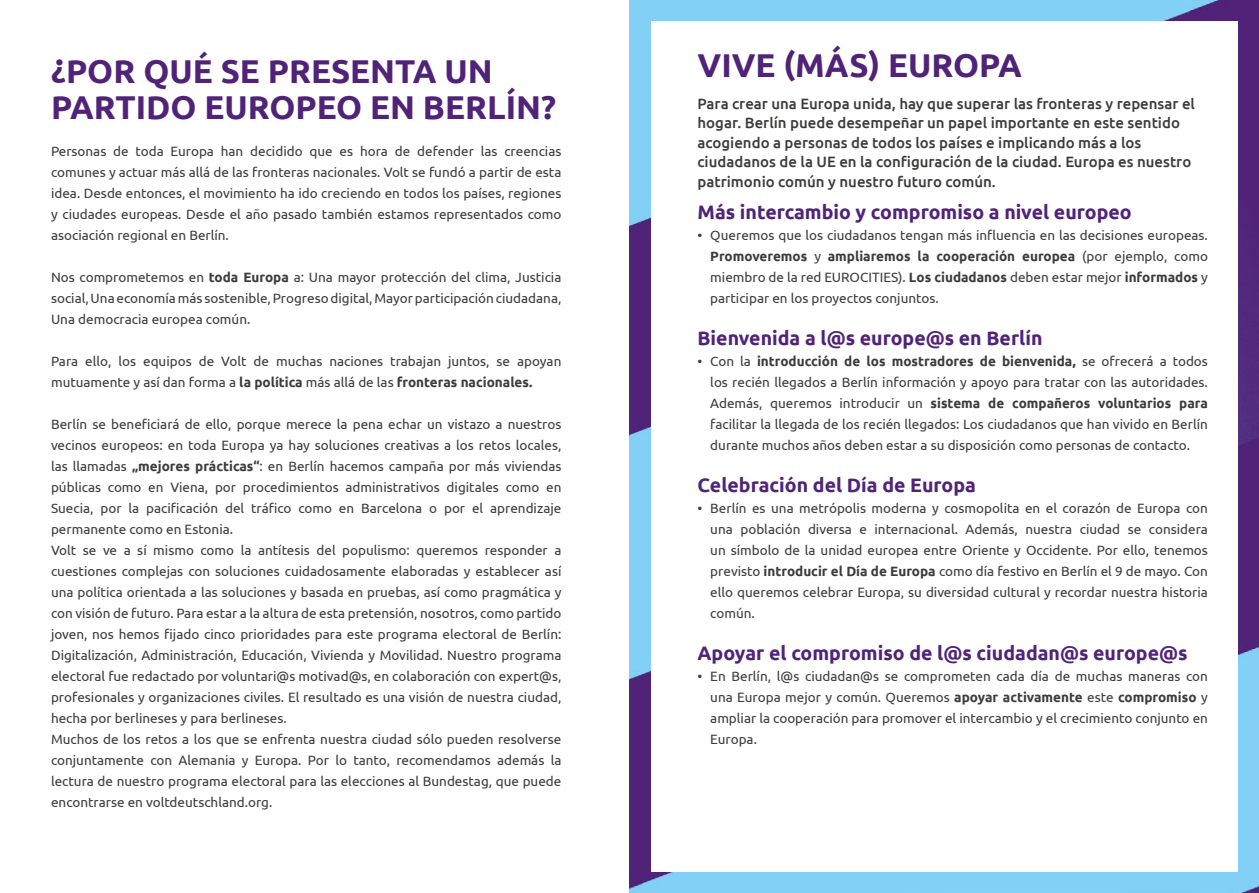
<style>
.page{position:relative;width:1259px;height:893px;background:#fff}
.page>*{position:absolute;margin:0;border:0;box-sizing:border-box;transform-origin:0 0}
.t1{font:700 33px/36px "Ubuntu";color:#502379}
.t2{font:700 19.5px "Ubuntu";color:#502379}
.t3{font:500 15px/19.5px "Ubuntu";color:#3c3c3b}
.t4{font:13.5px/21px "Ubuntu";color:#3c3c3b;text-align:justify}
.s1{font-weight:700}
</style>
<div class="page">
<img style="left:629px;top:0;width:630px;height:893px">
<div style="left:651px;top:21px;width:586px;height:851px;background:#fff"></div>
<h1 class="t1" style="left:51px;top:53px;width:506px">¿POR QUÉ SE PRESENTA UN<br>PARTIDO EUROPEO EN BERLÍN?</h1>
<p class="t4" style="left:51px;top:140px;width:512px">Personas de toda Europa han decidido que es hora de defender las creencias comunes y actuar más allá de las fronteras nacionales. Volt se fundó a partir de esta idea. Desde entonces, el movimiento ha ido creciendo en todos los países, regiones y ciudades europeas. Desde el año pasado también estamos representados como asociación regional en Berlín.</p>
<p class="t4" style="left:51px;top:266px;width:512px">Nos comprometemos en <span class="s1">toda Europa</span> a: Una mayor protección del clima, Justicia social, Una economía más sostenible, Progreso digital, Mayor participación ciudadana, Una democracia europea común.</p>
<p class="t4" style="left:51px;top:350px;width:512px">Para ello, los equipos de Volt de muchas naciones trabajan juntos, se apoyan mutuamente y así dan forma a <span class="s1">la política</span> más allá de las <span class="s1">fronteras nacionales.</span></p>
<p class="t4" style="left:51px;top:413px;width:512px;text-align:left">Berlín se beneficiará de ello, porque merece la pena echar un vistazo a nuestros vecinos europeos: en toda Europa ya hay soluciones creativas a los retos locales, las llamadas <span class="s1">„mejores prácticas“</span>: en Berlín hacemos campaña por más viviendas públicas como en Viena, por procedimientos administrativos digitales como en Suecia, por la pacificación del tráfico como en Barcelona o por el aprendizaje permanente como en Estonia.<br>Volt se ve a sí mismo como la antítesis del populismo: queremos responder a cuestiones complejas con soluciones cuidadosamente elaboradas y establecer así una política orientada a las soluciones y basada en pruebas, así como pragmática y con visión de futuro. Para estar a la altura de esta pretensión, nosotros, como partido joven, nos hemos fijado cinco prioridades para este programa electoral de Berlín:<br>Digitalización, Administración, Educación, Vivienda y Movilidad. Nuestro programa electoral fue redactado por voluntari@s motivad@s, en colaboración con expert@s, profesionales y organizaciones civiles. El resultado es una visión de nuestra ciudad, hecha por berlineses y para berlineses.<br>Muchos de los retos a los que se enfrenta nuestra ciudad sólo pueden resolverse conjuntamente con Alemania y Europa. Por lo tanto, recomendamos además la lectura de nuestro programa electoral para las elecciones al Bundestag, que puede encontrarse en voltdeutschland.org.</p>
<h1 class="t1" style="left:697px;top:46px;width:326px">VIVE (MÁS) EUROPA</h1>
<p class="t3" style="left:697px;top:93px;width:499px">Para crear una Europa unida, hay que superar las fronteras y repensar el hogar. Berlín puede desempeñar un papel importante en este sentido acogiendo a personas de todos los países e implicando más a los ciudadanos de la UE en la configuración de la ciudad. Europa es nuestro patrimonio común y nuestro futuro común.</p>
<h2 class="t2" style="left:697px;top:200px;width:436px">Más intercambio y compromiso a nivel europeo</h2>
<p class="t4" style="left:710px;top:224px;width:499px;text-indent:-13px">• Queremos que los ciudadanos tengan más influencia en las decisiones europeas.<br><span class="s1">Promoveremos</span> y <span class="s1">ampliaremos la cooperación europea</span> (por ejemplo, como miembro de la red EUROCITIES). <span class="s1">Los ciudadanos</span> deben estar mejor <span class="s1">informados</span> y participar en los proyectos conjuntos.</p>
<h2 class="t2" style="left:697px;top:326px;width:346px">Bienvenida a l@s europe@s en Berlín</h2>
<p class="t4" style="left:710px;top:350px;width:499px;text-indent:-13px">• Con la <span class="s1">introducción de los mostradores de bienvenida,</span> se ofrecerá a todos los recién llegados a Berlín información y apoyo para tratar con las autoridades.<br>Además, queremos introducir un <span class="s1">sistema de compañeros voluntarios para </span>facilitar la llegada de los recién llegados: Los ciudadanos que han vivido en Berlín durante muchos años deben estar a su disposición como personas de contacto.</p>
<h2 class="t2" style="left:697px;top:473px;width:280px">Celebración del Día de Europa</h2>
<p class="t4" style="left:710px;top:497px;width:499px;text-indent:-13px">• Berlín es una metrópolis moderna y cosmopolita en el corazón de Europa con una población diversa e internacional. Además, nuestra ciudad se considera un símbolo de la unidad europea entre Oriente y Occidente. Por ello, tenemos previsto <span class="s1">introducir el Día de Europa</span> como día festivo en Berlín el 9 de mayo. Con ello queremos celebrar Europa, su diversidad cultural y recordar nuestra historia común.</p>
<h2 class="t2" style="left:697px;top:641px;width:491px">Apoyar el compromiso de l@s ciudadan@s europe@s</h2>
<p class="t4" style="left:710px;top:665px;width:499px;text-indent:-13px">• En Berlín, l@s ciudadan@s se comprometen cada día de muchas maneras con una Europa mejor y común. Queremos <span class="s1">apoyar activamente</span> este <span class="s1">compromiso</span> y ampliar la cooperación para promover el intercambio y el crecimiento conjunto en Europa.</p>
</div>
